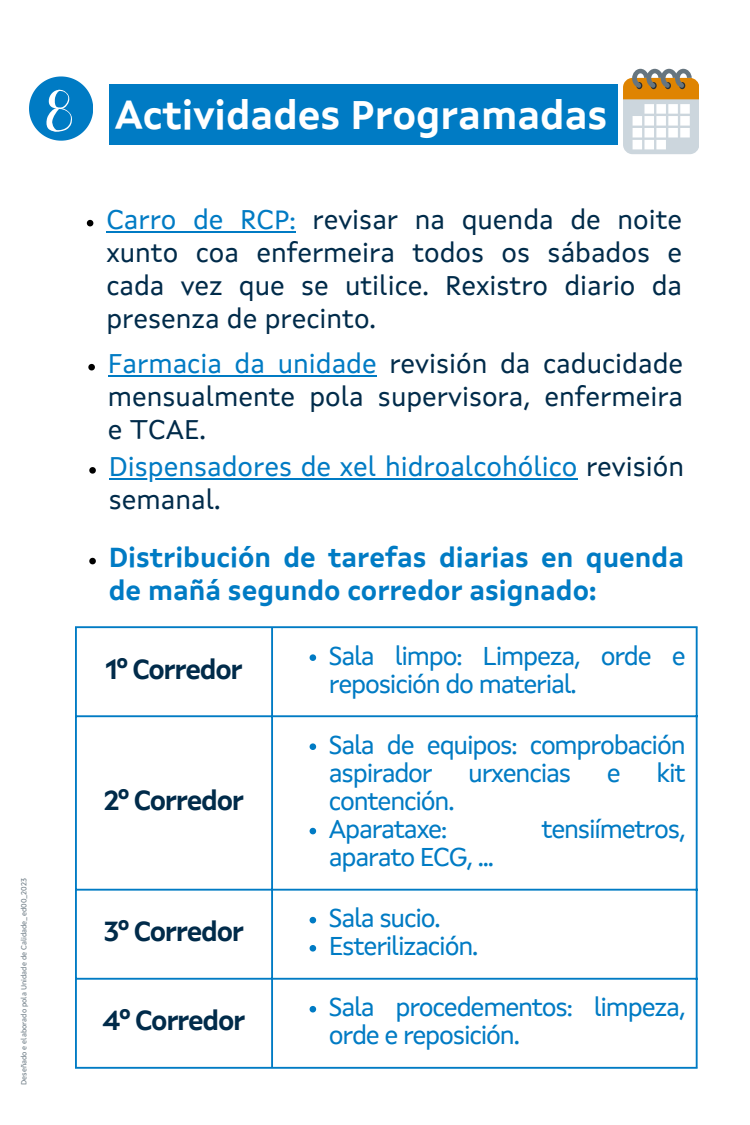
<style>
.page{position:relative;width:750px;height:1125px;background:#fff}
.page>*{position:absolute;margin:0;border:0;box-sizing:border-box;transform-origin:0 0}
.t1{font:700 40px "Xunta Sans";color:#fff}
.t2{font:27.5px/32.8px "Xunta Sans";color:#002b4a;text-align:justify}
.t3{font:700 27.5px/32.8px "Xunta Sans";color:#007bc4}
.t4{font:27.5px/32.8px "Xunta Sans";color:#007bc4}
.t5{font:700 27.5px "Xunta Sans";letter-spacing:-.045em;color:#002b4a}
.t6{font:26.25px/28.1px "Xunta Sans";letter-spacing:-.045em;color:#007bc4}
.t7{font:7.5px "Xunta Sans";color:#66757f}
.s1{color:#007bc4}
.s2{color:#002b4a}
</style>
<div class="page">
<svg style="left:623px;top:69px;width:76px;height:85px"></svg>
<div style="left:109px;top:84px;width:509px;height:61px;background:#007bc4"></div>
<svg style="left:87px;top:220px;width:6px;height:6px"></svg>
<hr style="left:106px;top:231px;width:190px;height:2px;background:#007bc4">
<svg style="left:88px;top:364px;width:7px;height:6px"></svg>
<hr style="left:108px;top:375px;width:269px;height:2px;background:#007bc4">
<svg style="left:89px;top:558px;width:7px;height:6px"></svg>
<svg style="left:310px;top:654px;width:6px;height:7px"></svg>
<svg style="left:310px;top:743px;width:6px;height:7px"></svg>
<svg style="left:310px;top:828px;width:6px;height:6px"></svg>
<svg style="left:310px;top:917px;width:6px;height:6px"></svg>
<svg style="left:310px;top:945px;width:6px;height:7px"></svg>
<svg style="left:310px;top:1006px;width:6px;height:6px"></svg>
<hr style="left:75px;top:628px;width:2px;height:439px;background:#007bc4">
<hr style="left:271px;top:628px;width:2px;height:439px;background:#007bc4">
<hr style="left:696px;top:628px;width:2px;height:439px;background:#007bc4">
<hr style="left:75px;top:626px;width:623px;height:2px;background:#007bc4">
<hr style="left:75px;top:715px;width:623px;height:2px;background:#007bc4">
<hr style="left:75px;top:889px;width:623px;height:2px;background:#007bc4">
<hr style="left:75px;top:978px;width:623px;height:2px;background:#007bc4">
<hr style="left:75px;top:1067px;width:623px;height:2px;background:#007bc4">
<svg style="left:29px;top:76px;width:64px;height:64px"></svg>
<svg style="left:89px;top:467px;width:7px;height:7px"></svg>
<hr style="left:109px;top:478px;width:468px;height:2px;background:#007bc4">
<p class="t7" style="left:21px;top:1085px;width:208px;rotate:-90deg">Deseñado e elaborado pola Unidade de Calidade_ed00_2023</p>
<p class="t1" style="left:115px;top:98px;width:494px">Actividades Programadas</p>
<p class="t2" style="left:106px;top:206px;width:577px"><span class="s1">Carro de RCP:</span> revisar na quenda de noite xunto coa enfermeira todos os sábados e cada vez que se utilice. Rexistro diario da presenza de precinto.</p>
<p class="t2" style="left:108px;top:350px;width:577px"><span class="s1">Farmacia da unidade</span> revisión da caducidade mensualmente pola supervisora, enfermeira e TCAE.</p>
<p class="t4" style="left:109px;top:453px;width:577px">Dispensadores de xel hidroalcohólico <span class="s2">revisión semanal.</span></p>
<p class="t3" style="left:109px;top:544px;width:577px">Distribución de tarefas diarias en quenda de mañá segundo corredor asignado:</p>
<p class="t5" style="left:105px;top:658px;width:139px">1º Corredor</p>
<p class="t5" style="left:104px;top:789px;width:141px">2º Corredor</p>
<p class="t5" style="left:104px;top:920px;width:141px">3º Corredor</p>
<p class="t5" style="left:103px;top:1009px;width:144px">4º Corredor</p>
<p class="t6" style="left:329px;top:644px;width:358px">Sala limpo: Limpeza, orde e reposición do material.</p>
<p class="t6" style="left:329px;top:733px;width:358px">Sala de equipos: comprobación aspirador</p>
<p class="t6" style="left:468px;top:761px;width:105px">urxencias</p>
<p class="t6" style="left:607px;top:761px;width:15px">e</p>
<p class="t6" style="left:657px;top:761px;width:31px">kit</p>
<p class="t6" style="left:329px;top:789px;width:127px">contención.</p>
<p class="t6" style="left:329px;top:817px;width:120px">Aparataxe:</p>
<p class="t6" style="left:541px;top:817px;width:146px">tensiímetros,</p>
<p class="t6" style="left:329px;top:845px;width:167px">aparato ECG, ...</p>
<p class="t6" style="left:329px;top:906px;width:113px">Sala sucio.</p>
<p class="t6" style="left:329px;top:934px;width:151px">Esterilización.</p>
<p class="t6" style="left:329px;top:995px;width:358px">Sala procedementos: limpeza, orde e reposición.</p>
</div>
